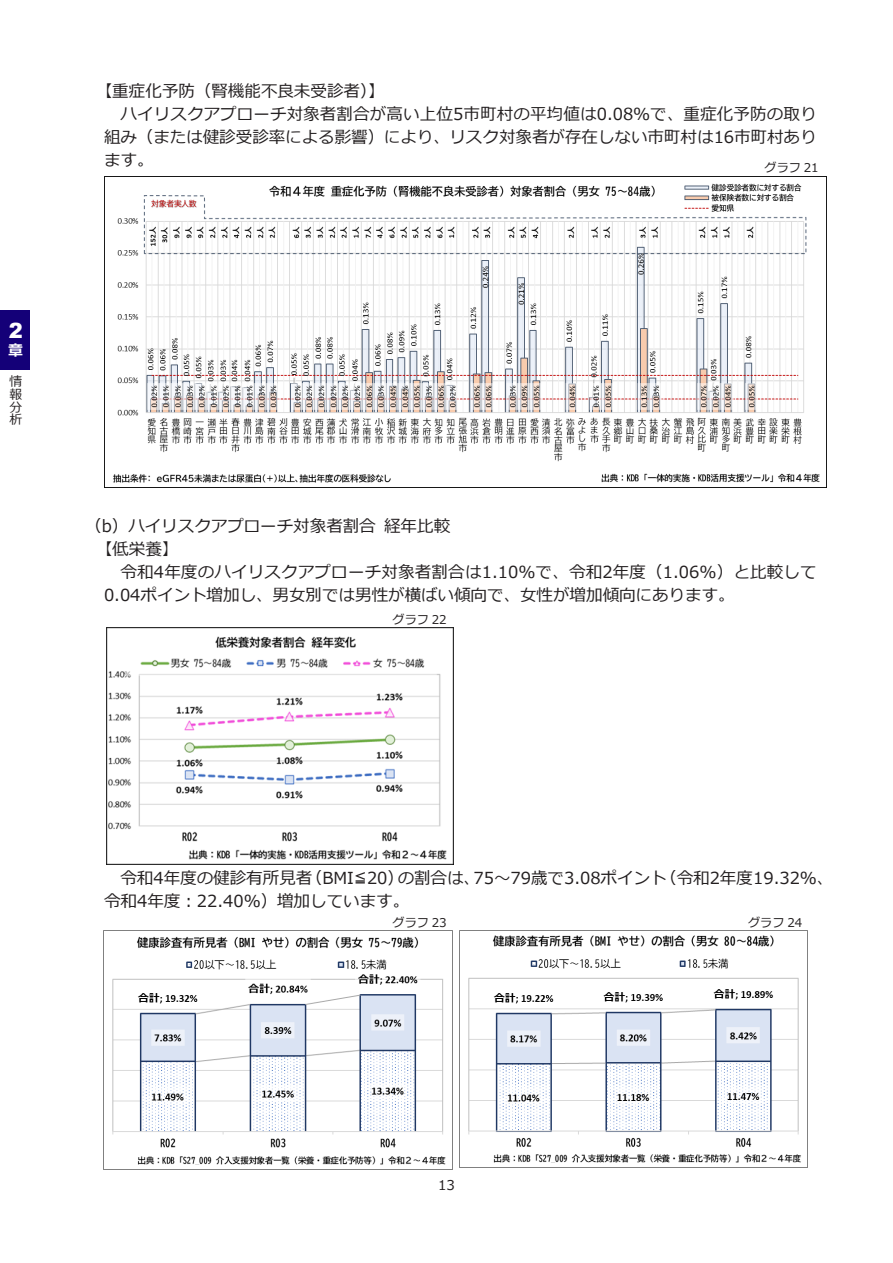
<style>
.page{position:relative;width:893px;height:1263px;background:#fff}
.page>*{position:absolute;margin:0;border:0;box-sizing:border-box;transform-origin:0 0}
.t1{font:900 21px "Arial";color:#fff}
.t2{font:16.5px/22.8px "Meiryo";color:#231f20}
.t3{font:700 15px "Meiryo";color:#fff}
.t4{font:13.5px "Meiryo";color:#231f20}
.t5{font:12.75px/12.8px "Meiryo";color:#231f20;text-align:justify}
.t6{font:12px "Meiryo";color:#231f20}
</style>
<div class="page">
<img style="left:104px;top:930px;width:348px;height:235px">
<img style="left:459px;top:930px;width:349px;height:237px">
<img style="left:106px;top:627px;width:348px;height:237px">
<img style="left:113px;top:177px;width:714px;height:310px">
<div style="left:0;top:310px;width:30px;height:60px;background:#140078"></div>
<p class="t1" style="left:9px;top:315px;width:15px">2</p>
<p class="t3" style="left:8px;top:340px;width:16px">章</p>
<p class="t5" style="left:9px;top:376px;width:14px">情報分析</p>
<p class="t2" style="left:96px;top:81px;width:291px">【重症化予防（腎機能不良未受診者）】</p>
<p class="t2" style="left:120px;top:104px;width:698px">ハイリスクアプローチ対象者割合が高い上位5市町村の平均値は0.08%で、重症化予防の取り</p>
<p class="t2" style="left:104px;top:127px;width:714px">組み（または健診受診率による影響）により、リスク対象者が存在しない市町村は16市町村あり</p>
<p class="t2" style="left:104px;top:150px;width:51px">ます。</p>
<p class="t6" style="left:765px;top:159px;width:56px">グラフ 21</p>
<p class="t2" style="left:96px;top:515px;width:356px;text-indent:-11px">（b）ハイリスクアプローチ対象者割合経年比較【低栄養】</p>
<p class="t2" style="left:104px;top:561px;width:714px;text-indent:16px">令和4年度のハイリスクアプローチ対象者割合は1.10%で、令和2年度（1.06%）と比較して<br>0.04ポイント増加し、男女別では男性が横ばい傾向で、女性が増加傾向にあります。</p>
<p class="t6" style="left:393px;top:611px;width:56px">グラフ 22</p>
<p class="t2" style="left:104px;top:868px;width:731px;text-indent:16px">令和4年度の健診有所見者（BMI≦20）の割合は、75～79歳で3.08ポイント（令和2年度19.32%、令和4年度：22.40%）増加しています。</p>
<p class="t6" style="left:393px;top:914px;width:56px">グラフ 23</p>
<p class="t6" style="left:748px;top:914px;width:56px">グラフ 24</p>
<p class="t4" style="left:438px;top:1175px;width:18px">13</p>
<p class="t4" style="left:425px;top:1175px;width:18px">13</p>
</div>
